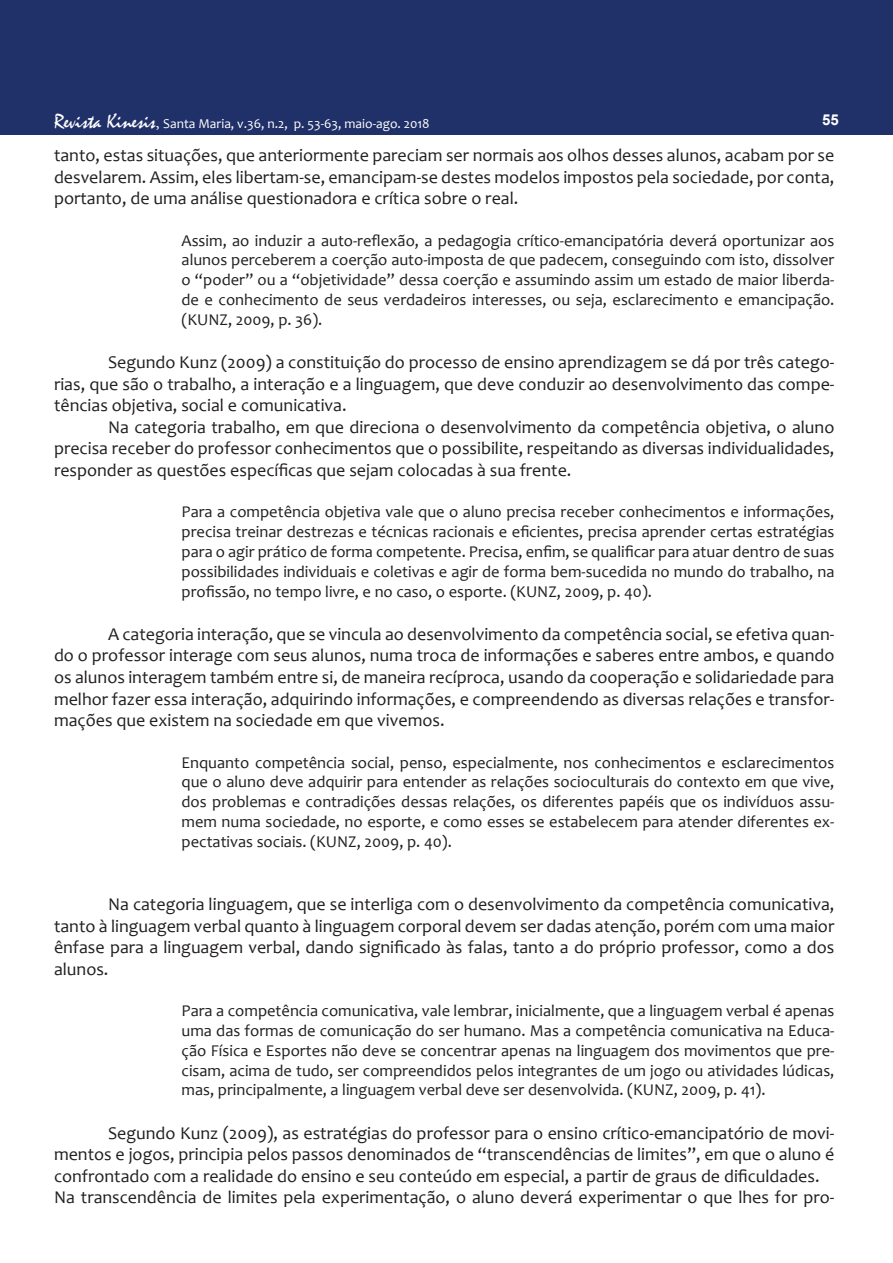
<style>
.page{position:relative;width:893px;height:1263px;background:#fff}
.page>*{position:absolute;margin:0;border:0;box-sizing:border-box;transform-origin:0 0}
.texto_corrido{font:18px/21.6px "Candara";color:#231f20;text-align:justify}
.citação{font:16.5px/19.8px "Candara";color:#231f20;text-align:justify}
.t1{font:700 15px "Arial";color:#fff}
.t2{font:13.5px "Candara";color:#fff}
.s1{font-family:"Mistral";font-size:21px}
.s2{font-family:"Minion Pro";font-size:16.5px}
</style>
<div class="page">
<div style="left:0;top:0;width:893px;height:135px;background:#203068"></div>
<p class="t2" style="left:54px;top:115px;width:377px"><span class="s1">Revista Kinesis</span><span class="s2">,</span> Santa Maria, v.36, n.2, p. 53-63, maio-ago. 2018</p>
<p class="t1" style="left:822px;top:110px;width:18px">55</p>
<p class="texto_corrido" style="left:54px;top:144px;width:782px">tanto, estas situações, que anteriormente pareciam ser normais aos olhos desses alunos, acabam por se desvelarem. Assim, eles libertam-se, emancipam-se destes modelos impostos pela sociedade, por conta, portanto, de uma análise questionadora e crítica sobre o real.</p>
<p class="citação" style="left:182px;top:230px;width:654px">Assim, ao induzir a auto-reflexão, a pedagogia crítico-emancipatória deverá oportunizar aos alunos perceberem a coerção auto-imposta de que padecem, conseguindo com isto, dissolver o “poder” ou a “objetividade” dessa coerção e assumindo assim um estado de maior liberda&shy;de e conhecimento de seus verdadeiros interesses, ou seja, esclarecimento e emancipação. (KUNZ, 2009, p. 36).</p>
<p class="texto_corrido" style="left:54px;top:351px;width:782px;text-indent:54px">Segundo Kunz (2009) a constituição do processo de ensino aprendizagem se dá por três catego&shy;rias, que são o trabalho, a interação e a linguagem, que deve conduzir ao desenvolvimento das compe&shy;tências objetiva, social e comunicativa.</p>
<p class="texto_corrido" style="left:54px;top:416px;width:782px;text-indent:54px">Na categoria trabalho, em que direciona o desenvolvimento da competência objetiva, o aluno precisa receber do professor conhecimentos que o possibilite, respeitando as diversas individualidades, responder as questões específicas que sejam colocadas à sua frente.</p>
<p class="citação" style="left:182px;top:502px;width:654px">Para a competência objetiva vale que o aluno precisa receber conhecimentos e informações, precisa treinar destrezas e técnicas racionais e eficientes, precisa aprender certas estratégias para o agir prático de forma competente. Precisa, enfim, se qualificar para atuar dentro de suas possibilidades individuais e coletivas e agir de forma bem-sucedida no mundo do trabalho, na profissão, no tempo livre, e no caso, o esporte. (KUNZ, 2009, p. 40).</p>
<p class="texto_corrido" style="left:54px;top:623px;width:782px;text-indent:54px">A categoria interação, que se vincula ao desenvolvimento da competência social, se efetiva quan&shy;do o professor interage com seus alunos, numa troca de informações e saberes entre ambos, e quando os alunos interagem também entre si, de maneira recíproca, usando da cooperação e solidariedade para melhor fazer essa interação, adquirindo informações, e compreendendo as diversas relações e transfor&shy;mações que existem na sociedade em que vivemos.</p>
<p class="citação" style="left:182px;top:752px;width:654px">Enquanto competência social, penso, especialmente, nos conhecimentos e esclarecimentos que o aluno deve adquirir para entender as relações socioculturais do contexto em que vive, dos problemas e contradições dessas relações, os diferentes papéis que os indivíduos assu&shy;mem numa sociedade, no esporte, e como esses se estabelecem para atender diferentes ex&shy;pectativas sociais. (KUNZ, 2009, p. 40).</p>
<p class="texto_corrido" style="left:54px;top:893px;width:782px;text-indent:54px">Na categoria linguagem, que se interliga com o desenvolvimento da competência comunicativa, tanto à linguagem verbal quanto à linguagem corporal devem ser dadas atenção, porém com uma maior ênfase para a linguagem verbal, dando significado às falas, tanto a do próprio professor, como a dos alunos.</p>
<p class="citação" style="left:182px;top:1001px;width:654px">Para a competência comunicativa, vale lembrar, inicialmente, que a linguagem verbal é apenas uma das formas de comunicação do ser humano. Mas a competência comunicativa na Educa&shy;ção Física e Esportes não deve se concentrar apenas na linguagem dos movimentos que pre&shy;cisam, acima de tudo, ser compreendidos pelos integrantes de um jogo ou atividades lúdicas, mas, principalmente, a linguagem verbal deve ser desenvolvida. (KUNZ, 2009, p. 41).</p>
<p class="texto_corrido" style="left:54px;top:1122px;width:782px;text-indent:54px">Segundo Kunz (2009), as estratégias do professor para o ensino crítico-emancipatório de movi&shy;mentos e jogos, principia pelos passos denominados de “transcendências de limites”, em que o aluno é confrontado com a realidade do ensino e seu conteúdo em especial, a partir de graus de dificuldades.</p>
<p class="texto_corrido" style="left:54px;top:1186px;width:782px">Na transcendência de limites pela experimentação, o aluno deverá experimentar o que lhes for pro-</p>
</div>
